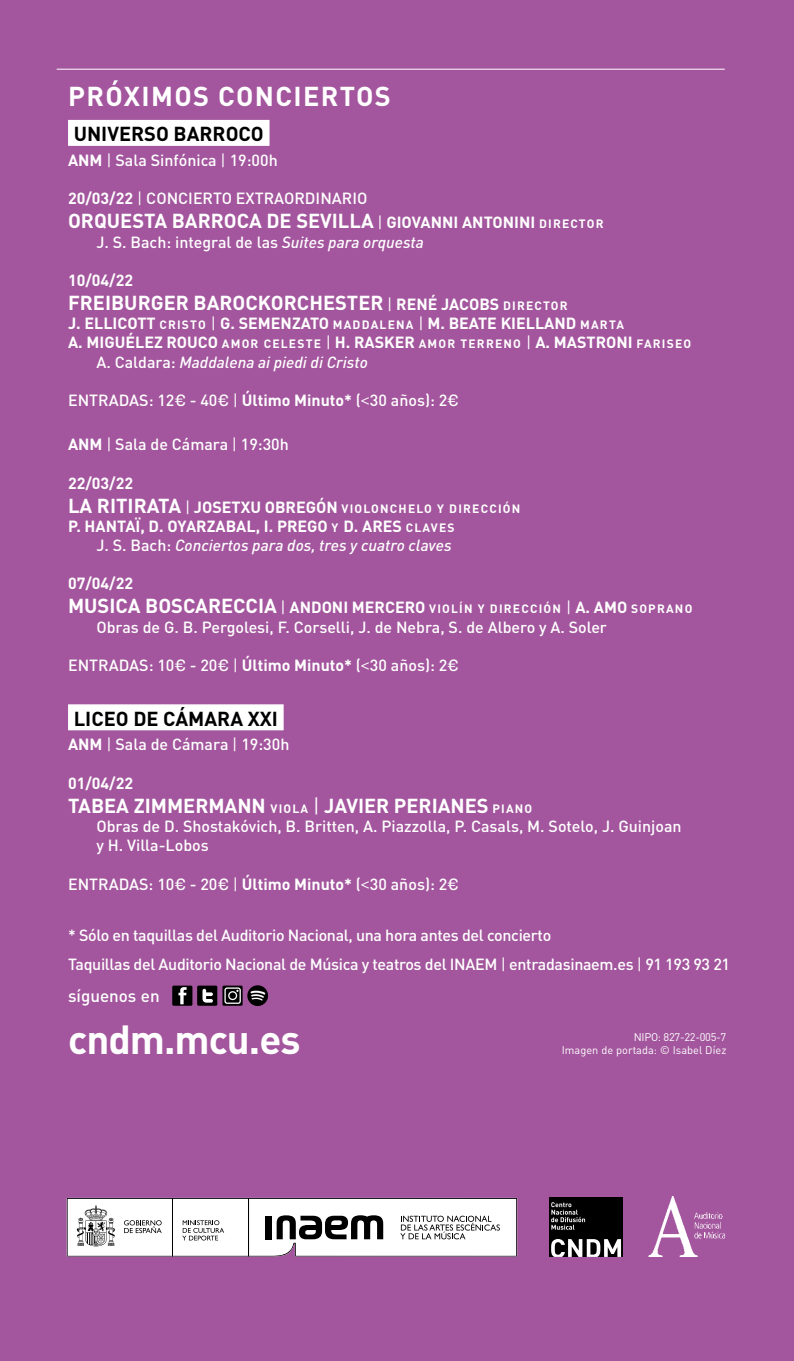
<style>
.page{position:relative;width:794px;height:1361px;background:#a3569d}
.page>*{position:absolute;margin:0;border:0;box-sizing:border-box;transform-origin:0 0}
.t1{font:700 40.2px "DIN";letter-spacing:-.025em;color:#fff}
.t2{font:700 27px "DIN";letter-spacing:.05em;color:#fff}
.t3{font:700 20px "DIN";color:#fff}
.t4{font:700 20px "DIN";color:#000}
.t5{font:500 17px "DIN";color:#fff}
.t6{font:500 16px/19.2px "DIN";color:#fff}
.t7{font:700 16px "DIN";color:#fff}
.t8{font:500 16px/28.2px "DIN";letter-spacing:-.02em;color:#fff}
.t9{font:italic 500 16px/19.2px "DIN";color:#fff;text-align:right}
.t10{font:700 12px "DIN";letter-spacing:.1em;color:#fff}
.t11{font:11px "DIN";color:#fff}
.t12{font:11px "DIN";letter-spacing:-.025em;color:#fff}
.s1{font-weight:700}
.s2{font-weight:400}
.s3{font-weight:400;font-size:16px}
.s4{font-size:16px}
.s5{font-size:12px}
.s6{font-style:italic}
.s7{font-style:normal}
.s8{font-family:"Flama Basic";font-weight:400}
.s9{font-size:20px}
.s10{font-weight:700;font-style:normal}
.s11{font-weight:700;font-style:normal;font-size:12px}
</style>
<div class="page">
<hr style="left:57px;top:69px;width:668px;height:1px;background:#fff">
<div style="left:197px;top:985px;width:20px;height:20px;background:#000"></div>
<div style="left:222px;top:985px;width:21px;height:20px;background:#000"></div>
<svg style="left:202px;top:989px;width:11px;height:13px"></svg>
<div style="left:172px;top:985px;width:20px;height:20px;background:#000"></div>
<svg style="left:178px;top:987px;width:9px;height:17px"></svg>
<svg style="left:247px;top:985px;width:21px;height:21px"></svg>
<svg style="left:224px;top:987px;width:17px;height:17px"></svg>
<div style="left:68px;top:120px;width:201px;height:26px;background:#fff"></div>
<div style="left:68px;top:704px;width:216px;height:26px;background:#fff"></div>
<img style="left:648px;top:1196px;width:77px;height:60px">
<div style="left:549px;top:1198px;width:74px;height:59px;background:#000"></div>
<svg style="left:551px;top:1202px;width:34px;height:27px"></svg>
<svg style="left:551px;top:1239px;width:70px;height:18px"></svg>
<svg style="left:67px;top:1198px;width:450px;height:58px;background:#d8d8d8"></svg>
<h2 class="t2" style="left:68px;top:78px;width:324px">PRÓXIMOS CONCIERTOS</h2>
<p class="t4" style="left:74px;top:121px;width:192px">UNIVERSO BARROCO</p>
<p class="t6" style="left:68px;top:150px;width:211px"><span class="s1">ANM</span> <span class="s2">|</span> Sala Sinfónica <span class="s2">|</span> 19:00h</p>
<p class="t6" style="left:68px;top:188px;width:301px"><span class="s1">20/03/22</span> <span class="s2">|</span> CONCIERTO EXTRAORDINARIO</p>
<p class="t3" style="left:68px;top:208px;width:537px">ORQUESTA BARROCA DE SEVILLA <span class="s3">|</span> <span class="s4">GIOVANNI ANTONINI</span> <span class="s5">DIRECTOR</span></p>
<p class="t6" style="left:96px;top:232px;width:329px">J. S. Bach: integral de las <span class="s6">Suites para orquesta</span></p>
<p class="t7" style="left:68px;top:270px;width:67px">10/04/22</p>
<p class="t3" style="left:68px;top:290px;width:501px">FREIBURGER BAROCKORCHESTER <span class="s3">|</span> <span class="s4">RENÉ JACOBS</span> <span class="s5">DIRECTOR</span></p>
<p class="t7" style="left:68px;top:313px;width:557px">J. ELLICOTT <span class="s5">CRISTO</span> <span class="s2">|</span> G. SEMENZATO <span class="s5">MADDALENA</span> <span class="s2">|</span> M. BEATE KIELLAND <span class="s5">MARTA</span></p>
<p class="t7" style="left:68px;top:332px;width:624px">A. MIGUÉLEZ ROUCO <span class="s5">AMOR CELESTE</span> <span class="s2">|</span> H. RASKER <span class="s5">AMOR TERRENO</span> <span class="s2">|</span> A. MASTRONI <span class="s5">FARISEO</span></p>
<p class="t9" style="left:96px;top:352px;width:273px"><span class="s7">A. Caldara:</span> Maddalena ai piedi di Cristo</p>
<p class="t6" style="left:68px;top:390px;width:392px">ENTRADAS: 12<span class="s8">€</span> - 40<span class="s8">€</span> <span class="s2">|</span> <span class="s1">Último Minuto*</span> (<span class="s8">&lt;</span>30 años): 2<span class="s8">€</span></p>
<p class="t6" style="left:68px;top:434px;width:222px"><span class="s1">ANM</span> <span class="s2">|</span> Sala de Cámara <span class="s2">|</span> 19:30h</p>
<p class="t7" style="left:68px;top:472px;width:67px">22/03/22</p>
<p class="t10" style="left:68px;top:500px;width:454px"><span class="s9">LA RITIRATA</span> <span class="s3">|</span> <span class="s4">JOSETXU OBREGÓN</span> VIOLONCHELO Y DIRECCIÓN</p>
<p class="t9" style="left:68px;top:516px;width:388px"><span class="s10">P. HANTAÏ, D. OYARZABAL, I. PREGO</span> <span class="s11">Y</span> <span class="s10">D. ARES</span> <span class="s11">CLAVES<br></span><span class="s7">J. S. Bach:</span> Conciertos para dos, tres y cuatro claves</p>
<p class="t7" style="left:68px;top:573px;width:67px">07/04/22</p>
<p class="t10" style="left:68px;top:601px;width:626px"><span class="s9">MUSICA BOSCARECCIA</span> <span class="s3">|</span> <span class="s4">ANDONI MERCERO</span> VIOLÍN Y DIRECCIÓN <span class="s3">|</span> <span class="s4">A. AMO</span> SOPRANO</p>
<p class="t6" style="left:96px;top:617px;width:512px">Obras de G. B. Pergolesi, F. Corselli, J. de Nebra, S. de Albero y A. Soler</p>
<p class="t6" style="left:68px;top:655px;width:392px">ENTRADAS: 10<span class="s8">€</span> - 20<span class="s8">€</span> <span class="s2">|</span> <span class="s1">Último Minuto*</span> (<span class="s8">&lt;</span>30 años): 2<span class="s8">€</span></p>
<p class="t4" style="left:74px;top:705px;width:206px">LICEO DE CÁMARA XXI</p>
<p class="t6" style="left:68px;top:734px;width:223px"><span class="s1">ANM</span> <span class="s2">|</span> Sala de Cámara <span class="s2">|</span> 19:30h</p>
<p class="t7" style="left:68px;top:772px;width:67px">01/04/22</p>
<p class="t3" style="left:68px;top:792px;width:466px">TABEA ZIMMERMANN <span class="s5">VIOLA</span> <span class="s2">|</span> JAVIER PERIANES <span class="s5">PIANO</span></p>
<p class="t6" style="left:96px;top:816px;width:587px">Obras de D. Shostakóvich, B. Britten, A. Piazzolla, P. Casals, M. Sotelo, J. Guinjoan y H. Villa-Lobos</p>
<p class="t6" style="left:68px;top:874px;width:392px">ENTRADAS: 10<span class="s8">€</span> - 20<span class="s8">€</span> <span class="s2">|</span> <span class="s1">Último Minuto*</span> (<span class="s8">&lt;</span>30 años): 2<span class="s8">€</span></p>
<p class="t8" style="left:68px;top:921px;width:663px">* Sólo en taquillas del Auditorio Nacional, una hora antes del concierto<br>Taquillas del Auditorio Nacional de Música y teatros del INAEM <span class="s2">|</span> entradasinaem.es <span class="s2">|</span> 91 193 93 21</p>
<p class="t5" style="left:68px;top:985px;width:93px">síguenos en</p>
<h1 class="t1" style="left:68px;top:1013px;width:234px">cndm.mcu.es</h1>
<p class="t12" style="left:634px;top:1030px;width:94px">NIPO: 827-22-005-7</p>
<p class="t11" style="left:562px;top:1043px;width:166px">Imagen de portada: © Isabel Díez</p>
</div>
